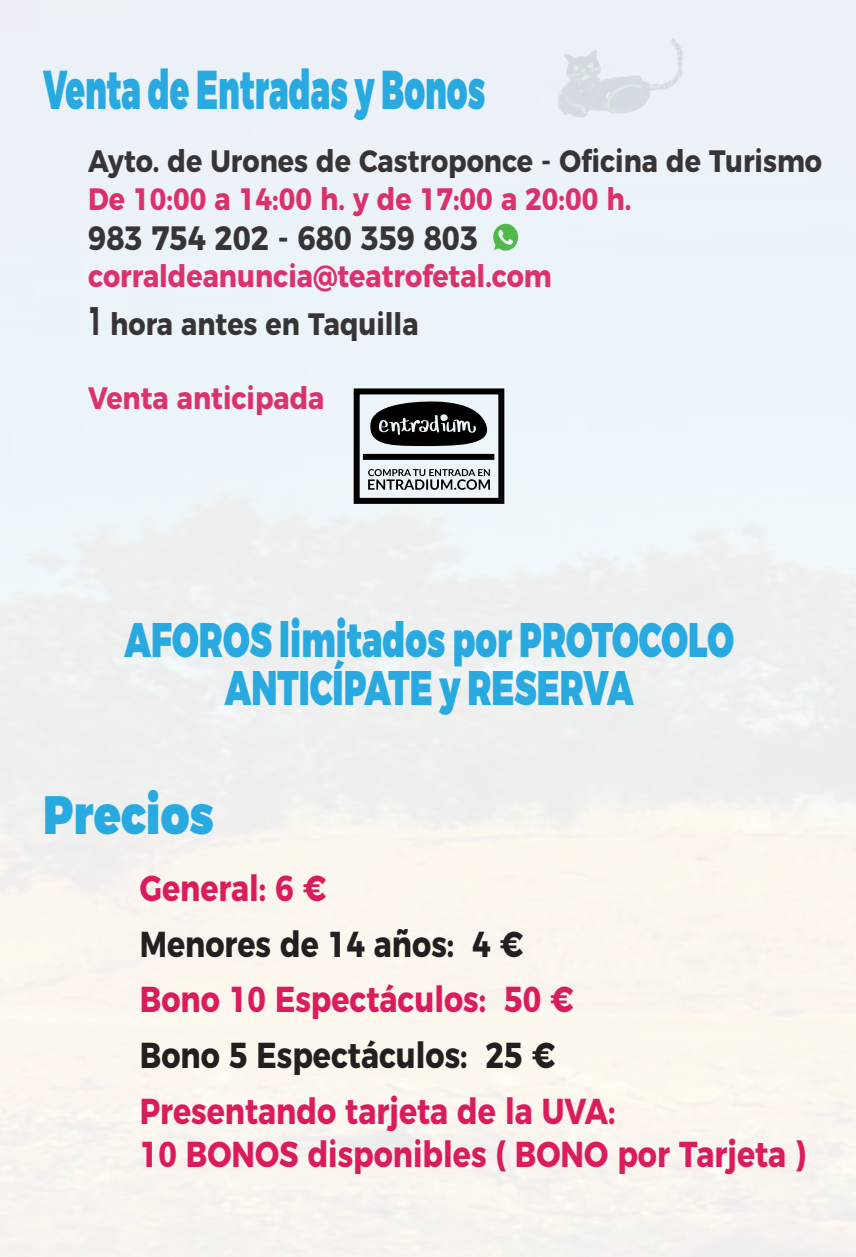
<style>
.page{position:relative;width:856px;height:1257px;background:#fff}
.page>*{position:absolute;margin:0;border:0;box-sizing:border-box;transform-origin:0 0}
.t1{font:900 54.6px "Montserrat";color:#28aae1;scale:.58 1}
.t2{font:900 54px "Montserrat";color:#28aae1;scale:.82 1}
.t3{font:900 48.6px/48.3px "Montserrat";color:#28aae1;text-align:center;scale:.69 1}
.t4{font:700 36px/43.2px "Montserrat";color:#da1c5c;scale:.83 1}
.t5{font:700 36px "Montserrat";color:#231f20;scale:.83 1}
.t6{font:700 33.6px "Montserrat";color:#231f20;scale:.87 1}
.t7{font:700 30.9px/47.7px "Montserrat";color:#da1c5c;scale:.87 1}
.t8{font:700 30.9px "Montserrat";color:#231f20;scale:.87 1}
.s1{font-size:39.9px;color:#231f20}
.s2{color:#231f20}
</style>
<div class="page">
<img style="left:536px;top:39px;width:146px;height:80px">
<div style="left:353px;top:388px;width:151px;height:116px;background:#edf6fa;border:6px solid #000"></div>
<div style="left:363px;top:454px;width:131px;height:6px;background:#000"></div>
<svg style="left:370px;top:401px;width:118px;height:46px"></svg>
<svg style="left:368px;top:469px;width:121px;height:21px"></svg>
<svg style="left:493px;top:224px;width:25px;height:26px"></svg>
<h1 class="t1" style="left:43px;top:55px;width:763px">Venta de Entradas y Bonos</h1>
<p class="t8" style="left:88px;top:136px;width:844px">Ayto. de Urones de Castroponce - Oficina de Turismo</p>
<p class="t7" style="left:88px;top:172px;width:625px">De 10:00 a 14:00 h. y de 17:00 a 20:00 h.</p>
<p class="t6" style="left:88px;top:210px;width:449px">983 754 202 - 680 359 803</p>
<p class="t7" style="left:88px;top:250px;width:534px">corraldeanuncia@teatrofetal.com<br><span class="s1">1</span> <span class="s2">hora antes en Taquilla</span></p>
<p class="t7" style="left:88px;top:372px;width:273px">Venta anticipada</p>
<h3 class="t3" style="left:125px;top:617px;width:884px">AFOROS limitados por PROTOCOLO<br>ANTICÍPATE y RESERVA</h3>
<h2 class="t2" style="left:43px;top:780px;width:210px">Precios</h2>
<p class="t4" style="left:140px;top:863px;width:226px">General: 6 €</p>
<p class="t5" style="left:140px;top:914px;width:463px">Menores de 14 años: 4 €</p>
<p class="t4" style="left:140px;top:975px;width:523px">Bono 10 Espectáculos: 50 €</p>
<p class="t5" style="left:140px;top:1025px;width:501px">Bono 5 Espectáculos: 25 €</p>
<p class="t4" style="left:140px;top:1086px;width:803px">Presentando tarjeta de la UVA:<br>10 BONOS disponibles ( BONO por Tarjeta )</p>
</div>
